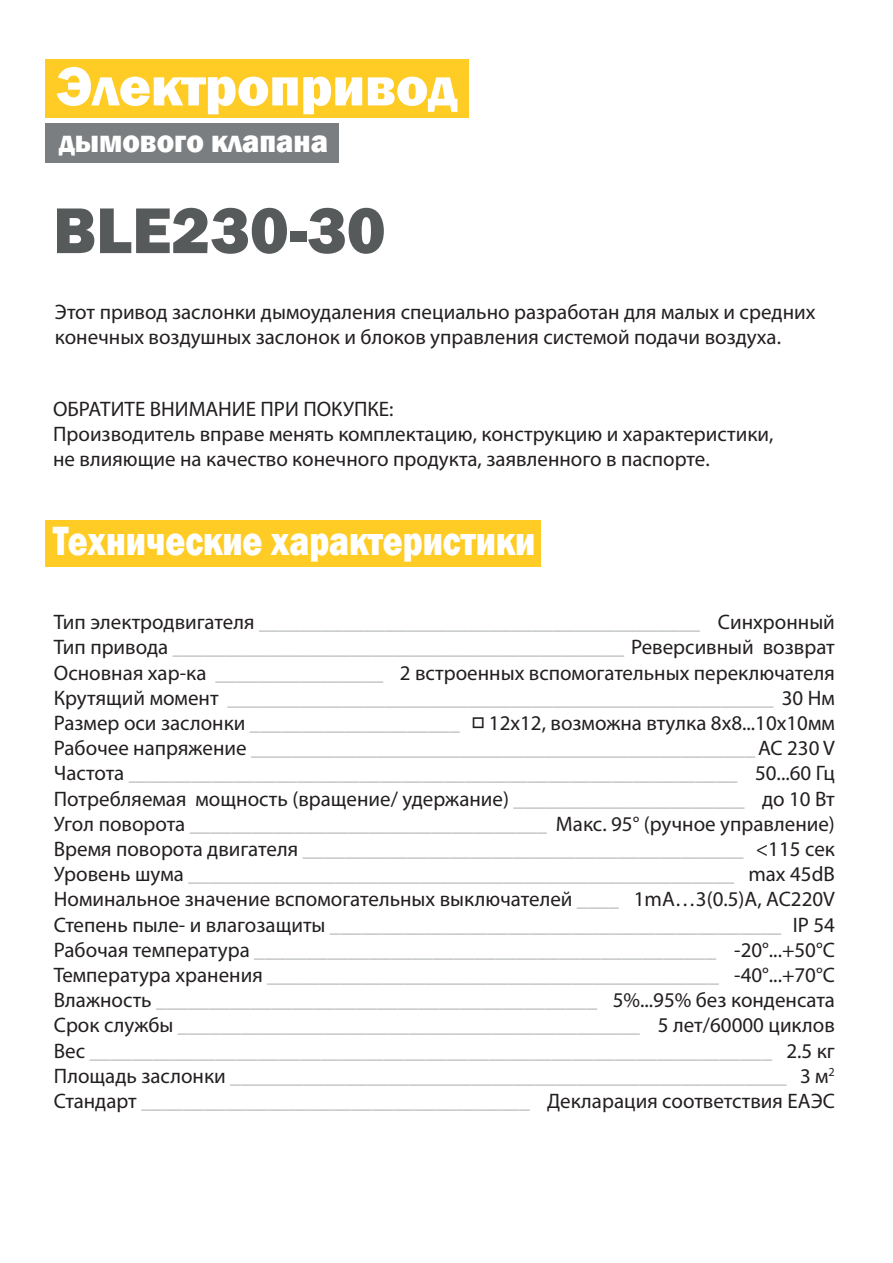
<style>
.page{position:relative;width:893px;height:1263px;background:#fff}
.page>*{position:absolute;margin:0;border:0;box-sizing:border-box;transform-origin:0 0}
.t1{font:800 66.9px "Franklin Gothic";color:#575a5b}
.t2{font:800 56.85px "Franklin Gothic";color:#fff;scale:.96 1}
.t3{font:800 42px "Franklin Gothic";color:#fff;scale:.81 1}
.t4{font:800 32.4px "Franklin Gothic";color:#fff;scale:.91 1}
.t5{font:21px/25.2px "Myriad Pro";color:#afb3b4}
.t6{font:21px/25.2px "Myriad Pro";color:#231f20}
.s1{font-family:"Cascadia Mono"}
.s2{color:#231f20}
</style>
<div class="page">
<div style="left:45px;top:520px;width:496px;height:46px;background:#fecc25"></div>
<div style="left:45px;top:123px;width:293px;height:40px;background:#7b7e80"></div>
<div style="left:45px;top:59px;width:423px;height:59px;background:#fecc25"></div>
<h2 class="t2" style="left:56px;top:50px;width:419px">Электропривод</h2>
<h3 class="t4" style="left:59px;top:120px;width:297px">дымового клапана</h3>
<h1 class="t1" style="left:53px;top:187px;width:334px">BLE230-30</h1>
<p class="t6" style="left:55px;top:299px;width:762px">Этот привод заслонки дымоудаления специально разработан для малых и средних конечных воздушных заслонок и блоков управления системой подачи воздуха.</p>
<p class="t6" style="left:53px;top:396px;width:722px">ОБРАТИТЕ ВНИМАНИЕ ПРИ ПОКУПКЕ:<br>Производитель вправе менять комплектацию, конструкцию и характеристики, не влияющие на качество конечного продукта, заявленного в паспорте.</p>
<h3 class="t3" style="left:53px;top:514px;width:597px">Технические характеристики</h3>
<p class="t6" style="left:718px;top:609px;width:119px">Синхронный</p>
<p class="t6" style="left:400px;top:659px;width:437px">2 встроенных вспомогательных переключателя</p>
<p class="t6" style="left:472px;top:710px;width:364px"><span class="s1">□</span> 12x12, возможна втулка 8х8...10х10мм</p>
<p class="t6" style="left:755px;top:760px;width:81px;text-align:center">50...60 Гц до 10 Вт</p>
<p class="t6" style="left:547px;top:836px;width:289px;text-align:right">&lt;115 сек<br>max 45dB<br>1mA…3(0.5)A, AC220V<br>IP 54<br>-20°...+50°С<br>-40°...+70°С<br>5%...95% без конденсата<br>5 лет/60000 циклов<br>2.5 кг<br>3 м<sup>2<br></sup>Декларация соответствия ЕАЭС</p>
<p class="t5" style="left:54px;top:609px;width:783px"><span class="s2">Тип электродвигателя</span> __________________________________________<br><span class="s2">Тип привода</span> ___________________________________________ <span class="s2">Реверсивный возврат Основная хар-ка</span> ________________<br><span class="s2">Крутящий момент</span> ____________________________________________________ <span class="s2">30 Нм Размер оси заслонки</span> ____________________<br><span class="s2">Рабочее напряжение</span> ________________________________________________<span class="s2">АС 230 V Частота</span> __________________________________________________________ <span class="s2">Потребляемая мощность (вращение/ удержание)</span> ______________________<br><span class="s2">Угол поворота</span> __________________________________ <span class="s2">Макс. 95° (ручное управление)<br>Время поворота двигателя</span> __________________________________________<br><span class="s2">Уровень шума</span> ____________________________________________________ <span class="s2">Номинальное значение вспомогательных выключателей</span> ____<br><span class="s2">Степень пыле- и влагозащиты</span> ___________________________________________ <span class="s2">Рабочая температура</span> ____________________________________________ <span class="s2">Температура хранения</span> ___________________________________________<br><span class="s2">Влажность</span> __________________________________________<br><span class="s2">Срок службы</span> ____________________________________________<br><span class="s2">Вес</span> _________________________________________________________________ <span class="s2">Площадь заслонки</span> _____________________________________________________ <span class="s2">Стандарт</span> _____________________________________</p>
</div>
